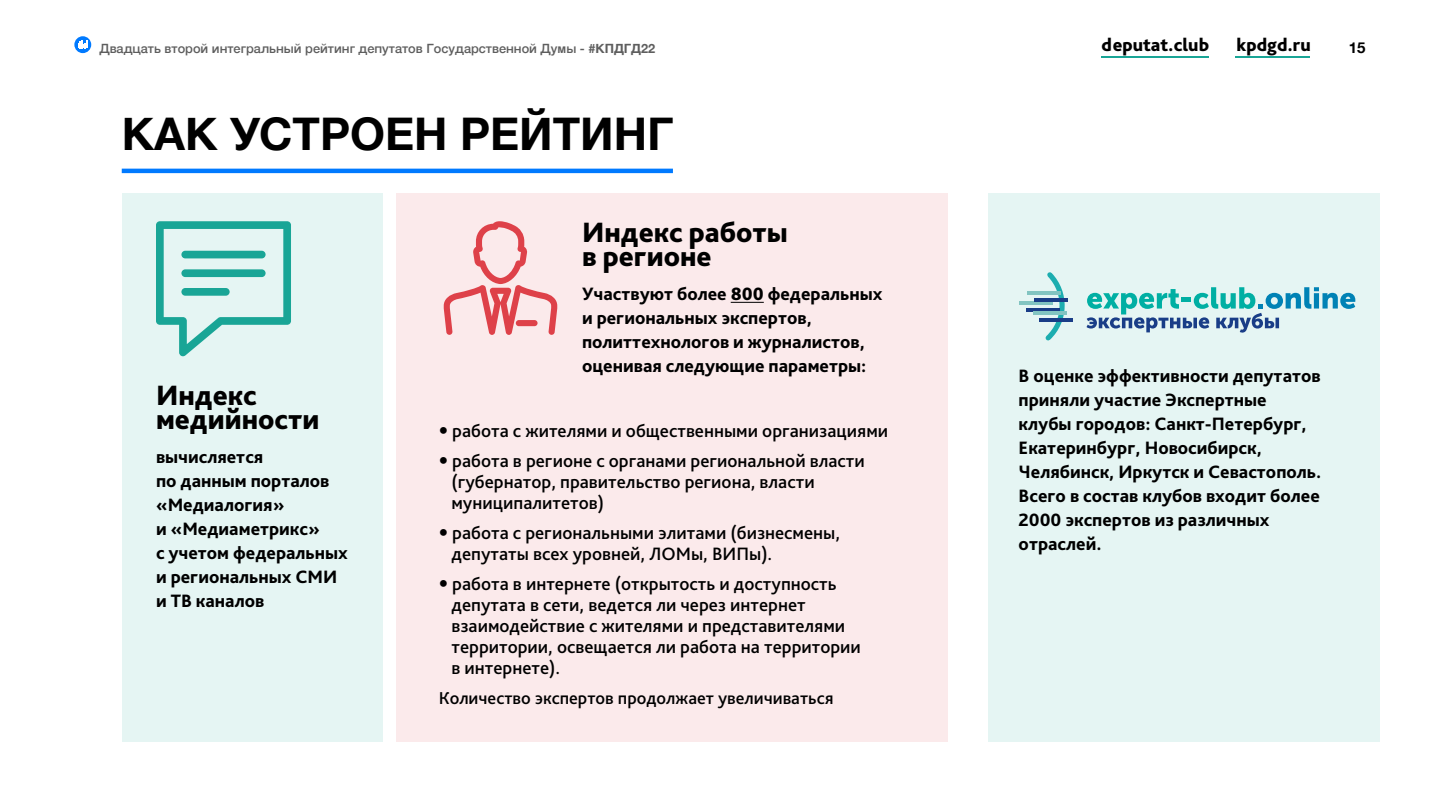
<style>
.page{position:relative;width:1440px;height:810px;background:#fff}
.page>*{position:absolute;margin:0;border:0;box-sizing:border-box;transform-origin:0 0}
.t1{font:700 45px "Helvetica Neue";color:#000}
.t2{font:800 29.25px/24px "Bliss Pro";color:#000}
.t3{font:800 18.75px/24px "Bliss Pro";color:#000}
.t4{font:500 18.75px/21px "Bliss Pro";color:#000}
.t5{font:800 18.75px "Bliss Pro";color:#000}
.t6{font:500 18px "Bliss Pro";color:#000}
.t7{font:700 15px "Helvetica Neue";color:#000}
.t8{font:500 12.75px "Helvetica Neue";color:#5e5e5e}
.s1{font-weight:700}
.s2{font-style:inherit}
.s3{font-family:"Helvetica Neue"}
</style>
<div class="page">
<hr style="left:1236px;top:56px;width:74px;height:2px;background:#19a596">
<hr style="left:1102px;top:56px;width:107px;height:2px;background:#19a596">
<svg style="left:74px;top:36px;width:17px;height:17px"></svg>
<svg style="left:78px;top:40px;width:10px;height:8px"></svg>
<div style="left:396px;top:193px;width:552px;height:549px;background:#fbeaeb"></div>
<div style="left:989px;top:193px;width:391px;height:549px;background:#e5f5f3"></div>
<div style="left:122px;top:193px;width:261px;height:549px;background:#e5f5f3"></div>
<hr style="left:731px;top:302px;width:33px;height:1px;background:#000">
<svg style="left:156px;top:221px;width:135px;height:135px"></svg>
<div style="left:181px;top:251px;width:85px;height:7px;background:#19a596;border-radius:4px"></div>
<div style="left:181px;top:269px;width:85px;height:8px;background:#19a596;border-radius:4px"></div>
<div style="left:181px;top:288px;width:49px;height:8px;background:#19a596;border-radius:4px"></div>
<svg style="left:444px;top:221px;width:113px;height:114px"></svg>
<hr style="left:122px;top:169px;width:551px;height:4px;background:#007aff">
<svg style="left:1087px;top:287px;width:268px;height:46px"></svg>
<svg style="left:1045px;top:272px;width:22px;height:69px"></svg>
<hr style="left:1019px;top:301px;width:34px;height:4px;background:#82c4c1">
<hr style="left:1034px;top:298px;width:34px;height:4px;background:#193d87">
<hr style="left:1026px;top:308px;width:34px;height:4px;background:#193d87">
<hr style="left:1039px;top:318px;width:34px;height:4px;background:#193d87">
<hr style="left:1033px;top:311px;width:33px;height:4px;background:#82c4c1">
<hr style="left:1027px;top:291px;width:34px;height:4px;background:#82c4c1">
<p class="t8" style="left:99px;top:38px;width:557px">Двадцать второй интегральный рейтинг депутатов Государственной Думы - <span class="s1">#КПДГД22</span></p>
<p class="t5" style="left:1237px;top:37px;width:76px">kpdgd.ru</p>
<p class="t5" style="left:1101px;top:37px;width:109px">deputat.club</p>
<p class="t7" style="left:1349px;top:39px;width:18px">15</p>
<h1 class="t1" style="left:122px;top:99px;width:553px">КАК УСТРОЕН РЕЙТИНГ</h1>
<h2 class="t2" style="left:156px;top:386px;width:165px">Индекс медийности</h2>
<p class="t3" style="left:156px;top:447px;width:193px">вычисляется<br>по данным порталов «Медиалогия»<br>и «Медиаметрикс»<br>с учетом федеральных и региональных СМИ и ТВ каналов</p>
<h2 class="t2" style="left:582px;top:223px;width:207px">Индекс работы в регионе</h2>
<p class="t3" style="left:582px;top:284px;width:302px">Участвуют более <span class="s2">800</span> федеральных и региональных экспертов, политтехнологов и журналистов, оценивая следующие параметры:</p>
<p class="t4" style="left:439px;top:421px;width:451px"><span class="s3">•</span> работа с жителями и общественными организациями</p>
<p class="t4" style="left:452px;top:451px;width:415px;text-indent:-13px"><span class="s3">•</span> работа в регионе с органами региональной власти (губернатор, правительство региона, власти муниципалитетов)</p>
<p class="t4" style="left:452px;top:523px;width:390px;text-indent:-13px"><span class="s3">•</span> работа с региональными элитами (бизнесмены, депутаты всех уровней, ЛОМы, ВИПы).</p>
<p class="t4" style="left:452px;top:574px;width:411px;text-indent:-13px"><span class="s3">•</span> работа в интернете (открытость и доступность депутата в сети, ведется ли через интернет взаимодействие с жителями и представителями территории, освещается ли работа на территории в интернете).</p>
<p class="t6" style="left:439px;top:690px;width:396px">Количество экспертов продолжает увеличиваться</p>
<p class="t3" style="left:1019px;top:365px;width:304px">В оценке эффективности депутатов приняли участие Экспертные клубы городов: Санкт-Петербург,<br>Екатеринбург, Новосибирск,<br>Челябинск, Иркутск и Севастополь.<br>Всего в состав клубов входит более<br>2000 экспертов из различных отраслей.</p>
</div>
